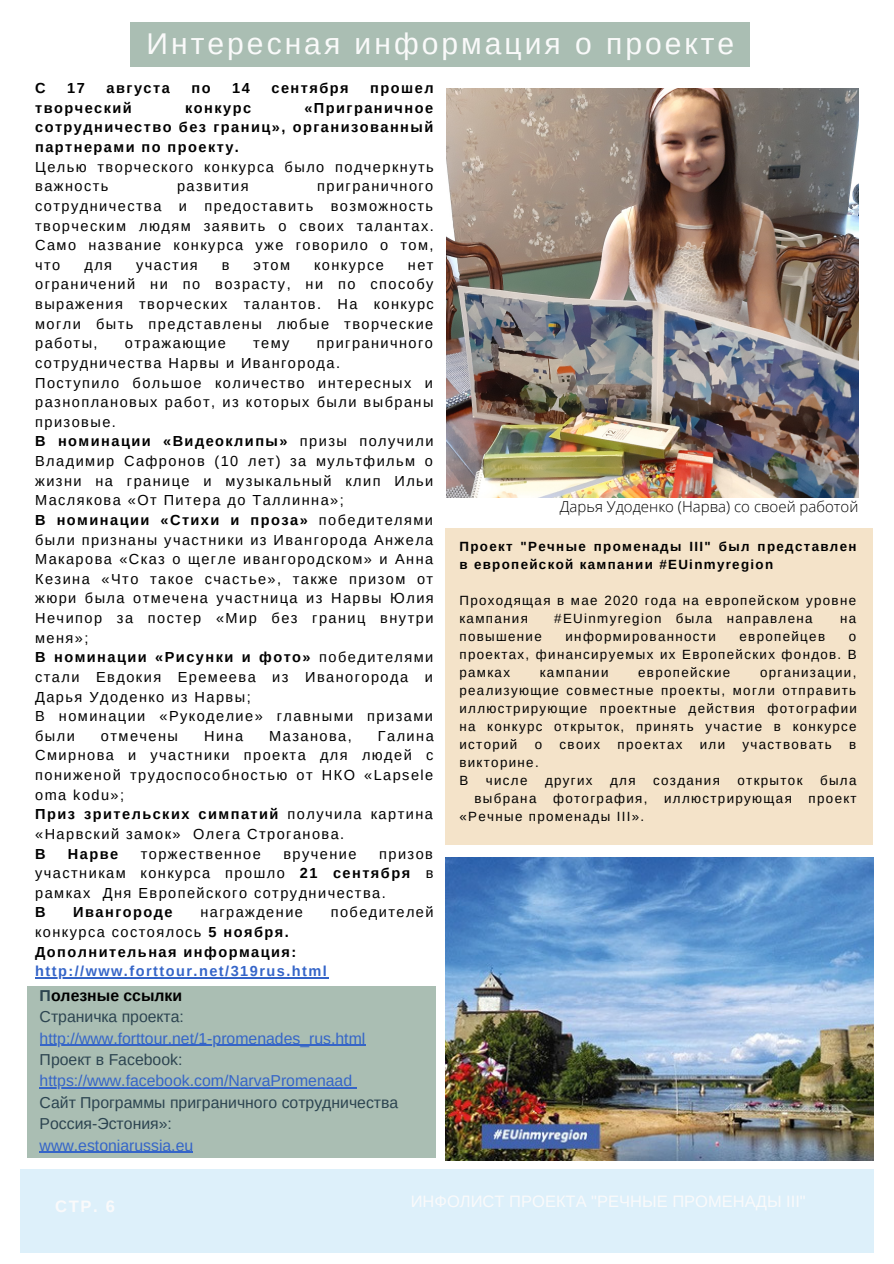
<style>
.page{position:relative;width:894px;height:1264px;background:#fff}
.page>*{position:absolute;margin:0;border:0;box-sizing:border-box;transform-origin:0 0}
.t1{font:30px "Arimo";letter-spacing:.1em;color:#fafafa}
.t2{font:16.5px "Arimo";color:#fafafa}
.t3{font:700 16.5px "Arimo";color:#fafafa}
.t4{font:15.75px "Arimo";color:#3565c8}
.t5{font:15.75px/21.5px "Arimo";color:#2c4450}
.t6{font:700 15.75px "Arimo";color:#000}
.t7{font:300 15px "Open Sans";color:#000}
.t8{font:14.55px/19.6px "Arimo";letter-spacing:.1em;color:#000;text-align:justify}
.t9{font:700 14.55px/19.6px "Arimo";letter-spacing:.1em;color:#000;text-align:justify}
.t10{font:700 14.55px/19.6px "Arimo";letter-spacing:.1em;color:#3565c8}
.t11{font:13.35px/18px "Arimo";letter-spacing:.1em;color:#000;text-align:justify}
.t12{font:700 13.35px/18px "Arimo";letter-spacing:.1em;color:#000}
.s1{font-weight:700}
.s2{color:#000}
.s3{color:#2c4450}
</style>
<div class="page">
<div style="left:20px;top:1169px;width:853px;height:83px;background:#ddf0fa"></div>
<div style="left:445px;top:528px;width:427px;height:317px;background:#f4e3c9"></div>
<div style="left:131px;top:23px;width:618px;height:44px;background:#aabeb3"></div>
<img style="left:445px;top:857px;width:428px;height:303px">
<hr style="left:35px;top:977px;width:293px;height:1px;background:#3565c8">
<img style="left:446px;top:89px;width:411px;height:409px">
<div style="left:27px;top:986px;width:408px;height:172px;background:#aabeb3"></div>
<hr style="left:40px;top:1044px;width:325px;height:1px;background:#3565c8">
<hr style="left:40px;top:1087px;width:312px;height:1px;background:#3565c8">
<hr style="left:40px;top:1151px;width:153px;height:1px;background:#3565c8">
<p class="t1" style="left:146px;top:27px;width:589px">Интересная информация о проекте</p>
<p class="t9" style="left:35px;top:78px;width:12px">С</p>
<p class="t9" style="left:67px;top:78px;width:19px">17</p>
<p class="t9" style="left:107px;top:78px;width:65px">августа</p>
<p class="t9" style="left:191px;top:78px;width:21px">по</p>
<p class="t9" style="left:232px;top:78px;width:19px">14</p>
<p class="t9" style="left:271px;top:78px;width:79px">сентября</p>
<p class="t9" style="left:370px;top:78px;width:65px">прошел</p>
<p class="t9" style="left:35px;top:98px;width:98px">творческий</p>
<p class="t9" style="left:185px;top:98px;width:67px">конкурс</p>
<p class="t9" style="left:35px;top:98px;width:399px;text-indent:269px">«Приграничное сотрудничество без границ», организованный партнерами по проекту.</p>
<p class="t8" style="left:35px;top:157px;width:400px">Целью творческого конкурса было подчеркнуть важность</p>
<p class="t8" style="left:35px;top:176px;width:400px;text-indent:282px">приграничного сотрудничества и предоставить возможность творческим людям заявить о своих талантах.<br>Само название конкурса уже говорило о том, что</p>
<p class="t8" style="left:177px;top:176px;width:73px">развития</p>
<p class="t8" style="left:35px;top:255px;width:400px;text-indent:372px">нет ограничений ни по возрасту, ни по способу выражения творческих талантов. На конкурс могли быть представлены любые творческие работы,</p>
<p class="t8" style="left:84px;top:255px;width:29px">для</p>
<p class="t8" style="left:136px;top:255px;width:63px">участия</p>
<p class="t8" style="left:222px;top:255px;width:9px">в</p>
<p class="t8" style="left:253px;top:255px;width:38px">этом</p>
<p class="t8" style="left:314px;top:255px;width:71px">конкурсе</p>
<p class="t8" style="left:35px;top:333px;width:399px;text-indent:281px">приграничного сотрудничества Нарвы и Ивангорода.</p>
<p class="t8" style="left:35px;top:372px;width:400px">Поступило большое количество интересных и разноплановых работ, из которых были выбраны призовые.</p>
<p class="t8" style="left:35px;top:431px;width:400px"><span class="s1">В номинации «Видеоклипы»</span> призы получили Владимир Сафронов (10 лет) за мультфильм о жизни на границе и музыкальный клип Ильи Маслякова «От Питера до Таллинна»;</p>
<p class="t8" style="left:35px;top:510px;width:400px"><span class="s1">В номинации «Стихи и проза»</span> победителями были признаны участники из Ивангорода Анжела Макарова «Сказ о щегле ивангородском» и Анна Кезина «Что такое счастье», также призом от жюри была отмечена участница из Нарвы Юлия Нечипор за постер «Мир без границ внутри меня»;</p>
<p class="t8" style="left:35px;top:647px;width:399px"><span class="s1">В номинации «Рисунки и фото»</span> победителями стали Евдокия Еремеева из Иваногорода и Дарья Удоденко из Нарвы;</p>
<p class="t8" style="left:35px;top:706px;width:399px">В номинации «Рукоделие» главными призами были</p>
<p class="t8" style="left:125px;top:333px;width:102px">отражающие</p>
<p class="t8" style="left:253px;top:333px;width:38px">тему</p>
<p class="t8" style="left:35px;top:726px;width:400px;text-indent:342px">Галина Смирнова и участники проекта для людей с пониженой трудоспособностью от НКО «Lapsele oma kodu»;</p>
<p class="t8" style="left:35px;top:804px;width:399px"><span class="s1">Приз зрительских симпатий</span> получила картина «Нарвский замок» Олега Строганова.</p>
<p class="t9" style="left:35px;top:843px;width:12px">В</p>
<p class="t9" style="left:68px;top:843px;width:52px">Нарве</p>
<p class="t8" style="left:141px;top:843px;width:121px">торжественное</p>
<p class="t8" style="left:283px;top:843px;width:75px">вручение</p>
<p class="t8" style="left:101px;top:726px;width:79px">отмечены</p>
<p class="t8" style="left:204px;top:726px;width:41px">Нина</p>
<p class="t8" style="left:269px;top:726px;width:84px">Мазанова,</p>
<p class="t8" style="left:35px;top:843px;width:400px;text-indent:344px">призов участникам конкурса прошло <span class="s1">21 сентября</span> в рамках Дня Европейского сотрудничества.</p>
<p class="t9" style="left:35px;top:902px;width:12px">В</p>
<p class="t9" style="left:73px;top:902px;width:101px">Ивангороде</p>
<p class="t8" style="left:200px;top:902px;width:104px">награждение</p>
<p class="t8" style="left:330px;top:902px;width:104px">победителей</p>
<p class="t8" style="left:35px;top:922px;width:255px">конкурса состоялось <span class="s1">5 ноября.</span></p>
<p class="t10" style="left:35px;top:941px;width:293px"><span class="s2">Дополнительная информация: </span>http://www.forttour.net/319rus.html</p>
<p class="t6" style="left:40px;top:986px;width:144px"><span class="s3">П</span>олезные ссылки</p>
<p class="t5" style="left:40px;top:1005px;width:146px">Страничка проекта:</p>
<p class="t4" style="left:40px;top:1029px;width:327px">http://www.forttour.net/1-promenades_rus.html</p>
<p class="t5" style="left:40px;top:1048px;width:144px">Проект в Facebook:</p>
<p class="t4" style="left:40px;top:1072px;width:314px">https://www.facebook.com/NarvaPromenaad</p>
<p class="t5" style="left:40px;top:1091px;width:360px">Сайт Программы приграничного сотрудничества<br>Россия-Эстония»:</p>
<p class="t4" style="left:40px;top:1136px;width:155px">www.estoniarussia.eu</p>
<p class="t7" style="left:559px;top:496px;width:300px">Дарья Удоденко (Нарва) со своей работой</p>
<p class="t12" style="left:459px;top:537px;width:398px">Проект "Речные променады III" был представлен в европейской кампании #EUinmyregion</p>
<p class="t11" style="left:459px;top:591px;width:398px">Проходящая в мае 2020 года на европейском уровне кампания</p>
<p class="t11" style="left:554px;top:609px;width:260px">#EUinmyregion была направлена</p>
<p class="t11" style="left:839px;top:609px;width:18px">на</p>
<p class="t11" style="left:459px;top:627px;width:84px">повышение</p>
<p class="t11" style="left:565px;top:627px;width:152px">информированности</p>
<p class="t11" style="left:739px;top:627px;width:87px">европейцев</p>
<p class="t11" style="left:459px;top:627px;width:399px;text-indent:389px">о проектах, финансируемых их Европейских фондов. В рамках</p>
<p class="t11" style="left:539px;top:663px;width:70px">кампании</p>
<p class="t11" style="left:638px;top:663px;width:94px">европейские</p>
<p class="t11" style="left:459px;top:663px;width:399px;text-indent:300px">организации, реализующие совместные проекты, могли отправить иллюстрирующие проектные действия фотографии на конкурс открыток, принять участие в конкурсе историй</p>
<p class="t11" style="left:534px;top:735px;width:9px">о</p>
<p class="t11" style="left:559px;top:735px;width:42px">своих</p>
<p class="t11" style="left:617px;top:735px;width:66px">проектах</p>
<p class="t11" style="left:699px;top:735px;width:27px">или</p>
<p class="t11" style="left:742px;top:735px;width:91px">участвовать</p>
<p class="t11" style="left:848px;top:735px;width:9px">в</p>
<p class="t11" style="left:459px;top:753px;width:81px">викторине.</p>
<p class="t11" style="left:459px;top:771px;width:10px">В</p>
<p class="t11" style="left:485px;top:771px;width:43px">числе</p>
<p class="t11" style="left:545px;top:771px;width:49px">других</p>
<p class="t11" style="left:610px;top:771px;width:27px">для</p>
<p class="t11" style="left:653px;top:771px;width:68px">создания</p>
<p class="t11" style="left:737px;top:771px;width:67px">открыток</p>
<p class="t11" style="left:819px;top:771px;width:38px">была</p>
<p class="t11" style="left:474px;top:789px;width:63px">выбрана</p>
<p class="t11" style="left:553px;top:789px;width:96px">фотография,</p>
<p class="t11" style="left:664px;top:789px;width:129px">иллюстрирующая</p>
<p class="t11" style="left:808px;top:789px;width:50px">проект</p>
<p class="t11" style="left:459px;top:807px;width:186px">«Речные променады III».</p>
<p class="t3" style="left:55px;top:1196px;width:61px">СТР. 6</p>
<p class="t2" style="left:410px;top:1192px;width:396px">ИНФОЛИСТ ПРОЕКТА "РЕЧНЫЕ ПРОМЕНАДЫ III"</p>
</div>
